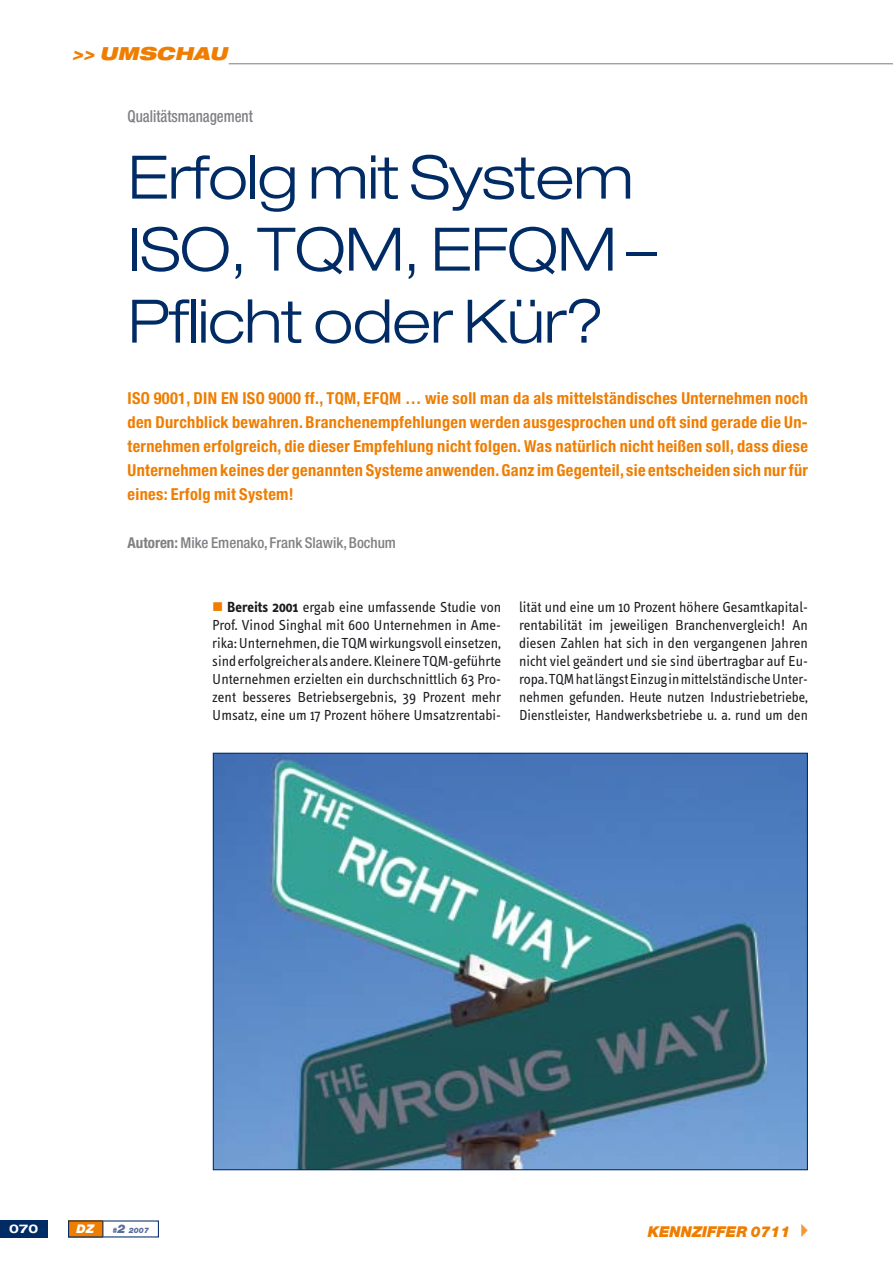
<style>
.page{position:relative;width:893px;height:1263px;background:#fff}
.page>*{position:absolute;margin:0;border:0;box-sizing:border-box;transform-origin:0 0}
.t1{font:300 expanded 60px/72px "Helvetica Neue";letter-spacing:-.01em;color:#002b64}
.t2{font:italic 900 expanded 18px "Helvetica Neue";color:#ef7d00}
.t3{font:700 condensed 16.5px/24px "Helvetica Neue";letter-spacing:.02em;color:#ef7d00;text-align:justify}
.t4{font:500 condensed 16.5px "Helvetica Neue";color:#817f84;scale:.9 1}
.t5{font:15px/18px "Info Text";color:#1b1c20;text-align:justify}
.t6{font:500 condensed 15px "Helvetica Neue";color:#817f84}
.t7{font:italic 900 15px "Helvetica Neue";color:#ef7d00}
.t8{font:700 expanded 12px "Helvetica Neue";color:#fff}
.t9{font:italic 900 12px "Helvetica Neue";color:#fff}
.t10{font:italic 900 7.5px "Helvetica Neue";color:#5a6c9b}
.s1{font-weight:700}
.s2{font-size:12px}
</style>
<div class="page">
<hr style="left:229px;top:63px;width:664px;height:1px;background:#817f84">
<div style="left:68px;top:1220px;width:35px;height:17px;background:#ef7d00"></div>
<div style="left:0;top:1220px;width:48px;height:17px;background:#002b64"></div>
<svg style="left:102px;top:1221px;width:1px;height:16px"></svg>
<img style="left:215px;top:755px;width:591px;height:413px">
<p class="t2" style="left:72px;top:46px;width:160px">&gt;&gt; UMSCHAU</p>
<p class="t4" style="left:128px;top:111px;width:141px">Qualitätsmanagement</p>
<h1 class="t1" style="left:128px;top:147px;width:531px">Erfolg mit System<br>ISO, TQM, EFQM –<br>Pflicht oder Kür?</h1>
<p class="t3" style="left:128px;top:388px;width:682px">ISO 9001, DIN EN ISO 9000 ff., TQM, EFQM … wie soll man da als mittelständisches Unternehmen noch den Durchblick bewahren. Branchenempfehlungen werden ausgesprochen und oft sind gerade die Un&shy;ternehmen erfolgreich, die dieser Empfehlung nicht folgen. Was natürlich nicht heißen soll, dass diese Unternehmen keines der genannten Systeme anwenden.Ganz im Gegenteil,sie entscheiden sich nur für eines: Erfolg mit System!</p>
<p class="t6" style="left:128px;top:537px;width:270px"><span class="s1">Autoren:</span> Mike Emenako, Frank Slawik, Bochum</p>
<p class="t5" style="left:212px;top:599px;width:290px;text-indent:15px"><span class="s1">Bereits 2001</span> ergab eine umfassende Studie von Prof. Vinod Singhal mit 600 Unternehmen in Ame&shy;rika: Unternehmen, die TQM wirkungsvoll einsetzen, sind erfolgreicher als andere. Kleinere TQM-geführte Unternehmen erzielten ein durchschnittlich 63 Pro&shy;zent besseres Betriebsergebnis, 39 Prozent mehr Umsatz, eine um 17 Prozent höhere Umsatzrentabi-</p>
<p class="t5" style="left:519px;top:599px;width:290px">lität und eine um 10 Prozent höhere Gesamtkapital&shy;rentabilität im jeweiligen Branchenvergleich! An diesen Zahlen hat sich in den vergangenen Jahren nicht viel geändert und sie sind übertragbar auf Eu&shy;ropa. TQM hat längst Einzug in mittelständische Unter&shy;nehmen gefunden. Heute nutzen Industriebetriebe, Dienstleister, Handwerksbetriebe u. a. rund um den</p>
<p class="t8" style="left:9px;top:1224px;width:31px">070</p>
<p class="t9" style="left:77px;top:1224px;width:19px">DZ</p>
<p class="t10" style="left:112px;top:1227px;width:38px">#<span class="s2">2</span> 2007</p>
<p class="t7" style="left:648px;top:1227px;width:144px">KENNZIFFER 0711</p>
</div>
